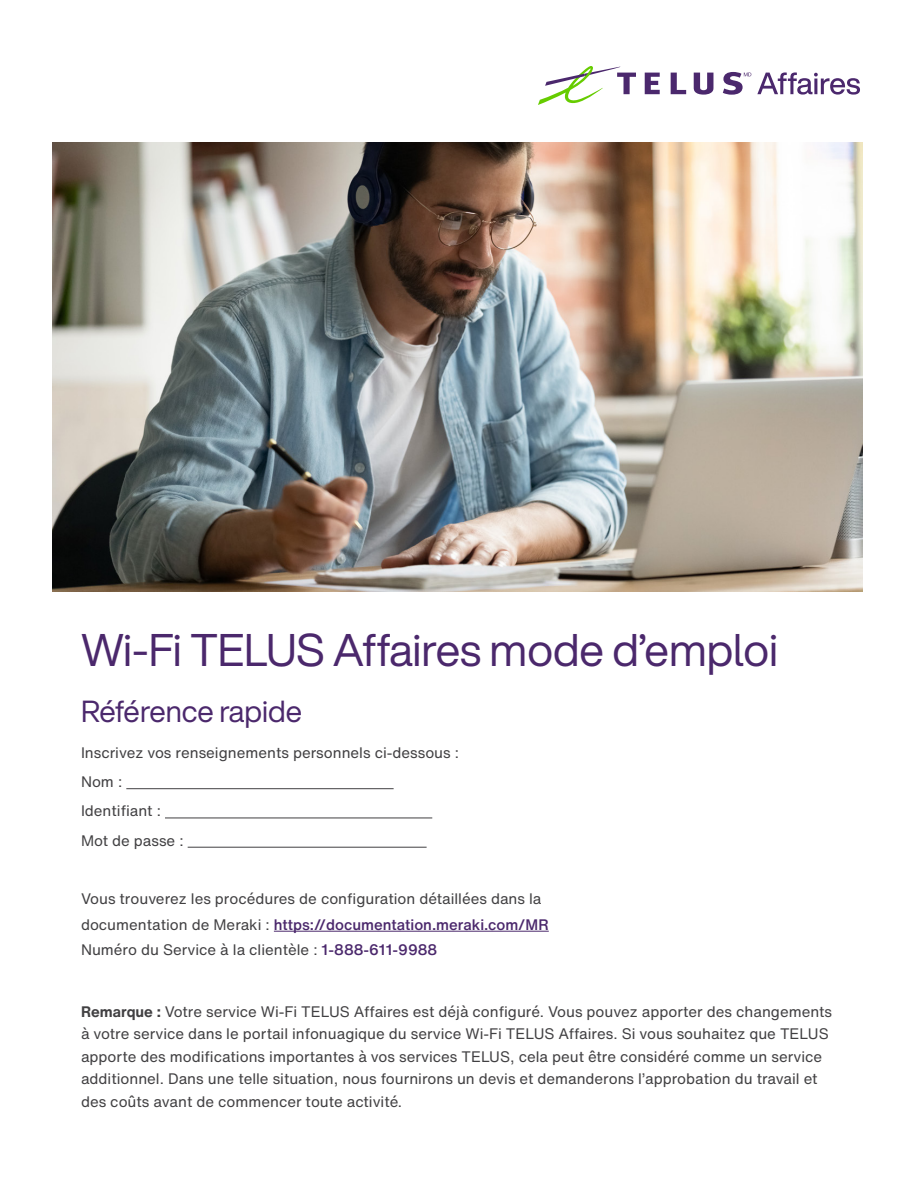
<style>
.page{position:relative;width:918px;height:1188px;background:#fff}
.page>*{position:absolute;margin:0;border:0;box-sizing:border-box;transform-origin:0 0}
.t1{font:45px "Helvetica Now Display SA";color:#4b286c}
.t2{font:30px "Helvetica Now Display SA";color:#4b286c}
.Body{font:15px/22.5px "Helvetica Now Text";color:#414042}
.s1{font-weight:500;color:#4b286c}
.s2{font-weight:700}
</style>
<div class="page">
<svg style="left:645px;top:73px;width:15px;height:21px"></svg>
<svg style="left:671px;top:73px;width:15px;height:21px"></svg>
<svg style="left:694px;top:73px;width:19px;height:22px"></svg>
<svg style="left:538px;top:66px;width:98px;height:39px"></svg>
<svg style="left:723px;top:72px;width:28px;height:23px"></svg>
<svg style="left:757px;top:72px;width:103px;height:23px"></svg>
<img style="left:52px;top:143px;width:810px;height:449px">
<hr style="left:126px;top:788px;width:268px;height:1px;background:#414042">
<hr style="left:165px;top:818px;width:267px;height:1px;background:#414042">
<hr style="left:188px;top:847px;width:239px;height:1px;background:#414042">
<hr style="left:274px;top:931px;width:275px;height:1px;background:#4b286c">
<h1 class="t1" style="left:81px;top:620px;width:699px">Wi-Fi TELUS Affaires mode d’emploi</h1>
<h2 class="t2" style="left:81px;top:691px;width:223px">Référence rapide</h2>
<p class="Body" style="left:81px;top:741px;width:380px">Inscrivez vos renseignements personnels ci-dessous :</p>
<p class="Body" style="left:81px;top:771px;width:43px">Nom :</p>
<p class="Body" style="left:81px;top:800px;width:81px">Identifiant :</p>
<p class="Body" style="left:81px;top:829px;width:104px">Mot de passe :</p>
<p class="Body" style="left:81px;top:886px;width:469px;line-height:25.5px">Vous trouverez les procédures de configuration détaillées dans la documentation de Meraki : <span class="s1">https://documentation.meraki.com/MR<br></span>Numéro du Service à la clientèle : <span class="s1">1-888-611-9988</span></p>
<p class="Body" style="left:81px;top:1000px;width:753px"><span class="s2">Remarque :</span> Votre service Wi-Fi TELUS Affaires est déjà configuré. Vous pouvez apporter des changements à votre service dans le portail infonuagique du service Wi-Fi TELUS Affaires. Si vous souhaitez que TELUS apporte des modifications importantes à vos services TELUS, cela peut être considéré comme un service additionnel. Dans une telle situation, nous fournirons un devis et demanderons l’approbation du travail et des coûts avant de commencer toute activité.</p>
</div>
